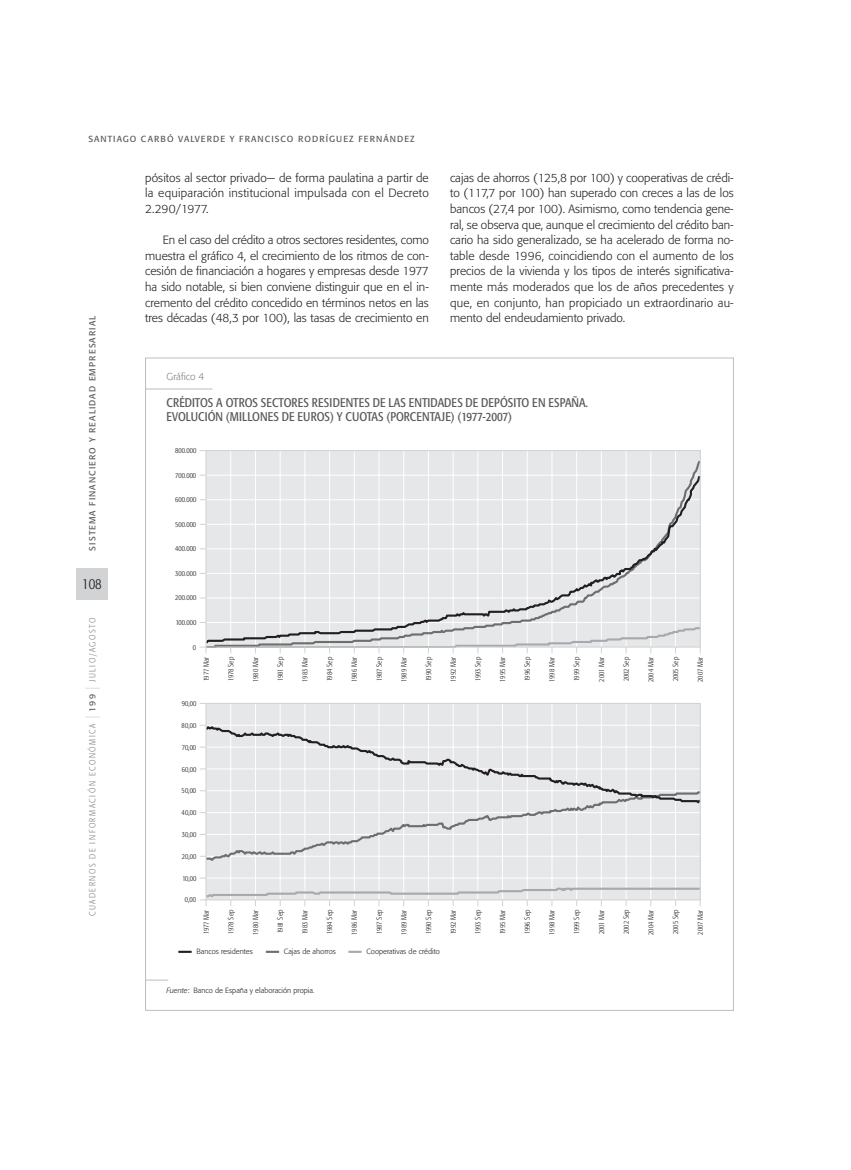
<style>
.page{position:relative;width:851px;height:1170px;background:#fff}
.page>*{position:absolute;margin:0;border:0;box-sizing:border-box;transform-origin:0 0}
.t1{font:300 condensed 15px "Formata";color:#231f20}
.t2{font:condensed 12.5px/13.8px "Formata";color:#58595b}
.t3{font:300 11.88px/15.6px "Formata";color:#231f20;text-align:justify}
.t4{font:300 10px "Formata";color:#808285}
.t5{font:8.75px "Formata";letter-spacing:.12em;color:#58595b}
.t6{font:300 condensed 8.75px "Formata";letter-spacing:.17em;color:#808285}
.t7{font:300 condensed 7.5px "Formata";color:#231f20}
.t8{font:300 7.5px "Formata";color:#231f20}
.s1{font-style:italic}
</style>
<div class="page">
<div style="left:76px;top:567px;width:32px;height:32px;background:#d1d3d4"></div>
<svg style="left:85px;top:716px;width:15px;height:1px"></svg>
<svg style="left:145px;top:357px;width:589px;height:653px"></svg>
<svg style="left:145px;top:979px;width:23px;height:1px"></svg>
<p class="t5" style="left:88px;top:135px;width:328px">SANTIAGO CARBÓ VALVERDE Y FRANCISCO RODRÍGUEZ FERNÁNDEZ</p>
<p class="t5" style="left:88px;top:550px;width:236px;rotate:-90deg">SISTEMA FINANCIERO Y REALIDAD EMPRESARIAL</p>
<p class="t1" style="left:82px;top:577px;width:21px">108</p>
<p class="t6" style="left:89px;top:682px;width:66px;rotate:-90deg">JULIO/AGOSTO</p>
<p class="t5" style="left:88px;top:711px;width:19px;rotate:-90deg">199</p>
<p class="t6" style="left:89px;top:916px;width:194px;rotate:-90deg">CUADERNOS DE INFORMACIÓN ECONÓMICA</p>
<p class="t3" style="left:145px;top:170px;width:285px">pósitos al sector privado— de forma paulatina a partir de la equiparación institucional impulsada con el Decreto 2.290/1977.</p>
<p class="t3" style="left:145px;top:233px;width:285px;text-indent:18px">En el caso del crédito a otros sectores residentes, como muestra el gráfico 4, el crecimiento de los ritmos de con&shy;cesión de financiación a hogares y empresas desde 1977 ha sido notable, si bien conviene distinguir que en el in&shy;cremento del crédito concedido en términos netos en las tres décadas (48,3 por 100), las tasas de crecimiento en</p>
<p class="t3" style="left:450px;top:170px;width:285px">cajas de ahorros (125,8 por 100) y cooperativas de crédi&shy;to (117,7 por 100) han superado con creces a las de los bancos (27,4 por 100). Asimismo, como tendencia gene&shy;ral, se observa que, aunque el crecimiento del crédito ban&shy;cario ha sido generalizado, se ha acelerado de forma no&shy;table desde 1996, coincidiendo con el aumento de los precios de la vivienda y los tipos de interés significativa&shy;mente más moderados que los de años precedentes y que, en conjunto, han propiciado un extraordinario au&shy;mento del endeudamiento privado.</p>
<p class="t4" style="left:166px;top:372px;width:39px">Gráfico 4</p>
<p class="t2" style="left:166px;top:397px;width:423px">CRÉDITOS A OTROS SECTORES RESIDENTES DE LAS ENTIDADES DE DEPÓSITO EN ESPAÑA.<br>EVOLUCIÓN (MILLONES DE EUROS) Y CUOTAS (PORCENTAJE) (1977-2007)</p>
<p class="t7" style="left:175px;top:447px;width:23px">800.000</p>
<p class="t7" style="left:175px;top:472px;width:22px">700.000</p>
<p class="t7" style="left:175px;top:496px;width:23px">600.000</p>
<p class="t7" style="left:175px;top:521px;width:23px">500.000</p>
<p class="t7" style="left:175px;top:545px;width:23px">400.000</p>
<p class="t7" style="left:175px;top:570px;width:23px">300.000</p>
<p class="t7" style="left:175px;top:594px;width:23px">200.000</p>
<p class="t7" style="left:176px;top:619px;width:22px">100.000</p>
<p class="t7" style="left:193px;top:643px;width:5px">0</p>
<p class="t7" style="left:203px;top:681px;width:26px;rotate:-90deg">1977 Mar</p>
<p class="t7" style="left:228px;top:680px;width:25px;rotate:-90deg">1978 Sep</p>
<p class="t7" style="left:252px;top:681px;width:26px;rotate:-90deg">1980 Mar</p>
<p class="t7" style="left:277px;top:680px;width:25px;rotate:-90deg">1981 Sep</p>
<p class="t7" style="left:302px;top:681px;width:26px;rotate:-90deg">1983 Mar</p>
<p class="t7" style="left:326px;top:681px;width:26px;rotate:-90deg">1984 Sep</p>
<p class="t7" style="left:351px;top:681px;width:26px;rotate:-90deg">1986 Mar</p>
<p class="t7" style="left:376px;top:681px;width:25px;rotate:-90deg">1987 Sep</p>
<p class="t7" style="left:400px;top:681px;width:26px;rotate:-90deg">1989 Mar</p>
<p class="t7" style="left:425px;top:681px;width:26px;rotate:-90deg">1990 Sep</p>
<p class="t7" style="left:450px;top:681px;width:26px;rotate:-90deg">1992 Mar</p>
<p class="t7" style="left:474px;top:681px;width:26px;rotate:-90deg">1993 Sep</p>
<p class="t7" style="left:499px;top:681px;width:26px;rotate:-90deg">1995 Mar</p>
<p class="t7" style="left:524px;top:681px;width:26px;rotate:-90deg">1996 Sep</p>
<p class="t7" style="left:548px;top:681px;width:26px;rotate:-90deg">1998 Mar</p>
<p class="t7" style="left:573px;top:681px;width:26px;rotate:-90deg">1999 Sep</p>
<p class="t7" style="left:598px;top:681px;width:26px;rotate:-90deg">2001 Mar</p>
<p class="t7" style="left:623px;top:681px;width:26px;rotate:-90deg">2002 Sep</p>
<p class="t7" style="left:647px;top:682px;width:27px;rotate:-90deg">2004 Mar</p>
<p class="t7" style="left:672px;top:681px;width:26px;rotate:-90deg">2005 Sep</p>
<p class="t7" style="left:697px;top:681px;width:26px;rotate:-90deg">2007 Mar</p>
<p class="t7" style="left:182px;top:700px;width:16px">90,00</p>
<p class="t7" style="left:182px;top:744px;width:16px">70,00</p>
<p class="t7" style="left:181px;top:722px;width:16px">80,00</p>
<p class="t7" style="left:182px;top:765px;width:16px">60,00</p>
<p class="t7" style="left:181px;top:787px;width:16px">50,00</p>
<p class="t7" style="left:181px;top:809px;width:16px">40,00</p>
<p class="t7" style="left:182px;top:831px;width:16px">30,00</p>
<p class="t7" style="left:182px;top:853px;width:16px">20,00</p>
<p class="t7" style="left:182px;top:874px;width:15px">10,00</p>
<p class="t7" style="left:185px;top:896px;width:13px">0,00</p>
<p class="t7" style="left:203px;top:933px;width:26px;rotate:-90deg">1977 Mar</p>
<p class="t7" style="left:228px;top:933px;width:25px;rotate:-90deg">1978 Sep</p>
<p class="t7" style="left:252px;top:934px;width:26px;rotate:-90deg">1980 Mar</p>
<p class="t7" style="left:277px;top:933px;width:25px;rotate:-90deg">1981 Sep</p>
<p class="t7" style="left:302px;top:934px;width:26px;rotate:-90deg">1983 Mar</p>
<p class="t7" style="left:326px;top:934px;width:26px;rotate:-90deg">1984 Sep</p>
<p class="t7" style="left:351px;top:934px;width:26px;rotate:-90deg">1986 Mar</p>
<p class="t7" style="left:376px;top:933px;width:25px;rotate:-90deg">1987 Sep</p>
<p class="t7" style="left:400px;top:934px;width:26px;rotate:-90deg">1989 Mar</p>
<p class="t7" style="left:425px;top:934px;width:26px;rotate:-90deg">1990 Sep</p>
<p class="t7" style="left:450px;top:934px;width:26px;rotate:-90deg">1992 Mar</p>
<p class="t7" style="left:474px;top:933px;width:26px;rotate:-90deg">1993 Sep</p>
<p class="t7" style="left:499px;top:934px;width:26px;rotate:-90deg">1995 Mar</p>
<p class="t7" style="left:524px;top:934px;width:26px;rotate:-90deg">1996 Sep</p>
<p class="t7" style="left:548px;top:934px;width:26px;rotate:-90deg">1998 Mar</p>
<p class="t7" style="left:573px;top:934px;width:26px;rotate:-90deg">1999 Sep</p>
<p class="t7" style="left:598px;top:934px;width:26px;rotate:-90deg">2001 Mar</p>
<p class="t7" style="left:623px;top:934px;width:26px;rotate:-90deg">2002 Sep</p>
<p class="t7" style="left:647px;top:934px;width:27px;rotate:-90deg">2004 Mar</p>
<p class="t7" style="left:672px;top:934px;width:26px;rotate:-90deg">2005 Sep</p>
<p class="t7" style="left:697px;top:934px;width:26px;rotate:-90deg">2007 Mar</p>
<p class="t8" style="left:196px;top:948px;width:58px">Bancos residentes</p>
<p class="t8" style="left:284px;top:948px;width:54px">Cajas de ahorros</p>
<p class="t8" style="left:366px;top:948px;width:75px">Cooperativas de crédito</p>
<p class="t8" style="left:166px;top:986px;width:149px"><span class="s1">Fuente</span>: Banco de España y elaboración propia.</p>
</div>
